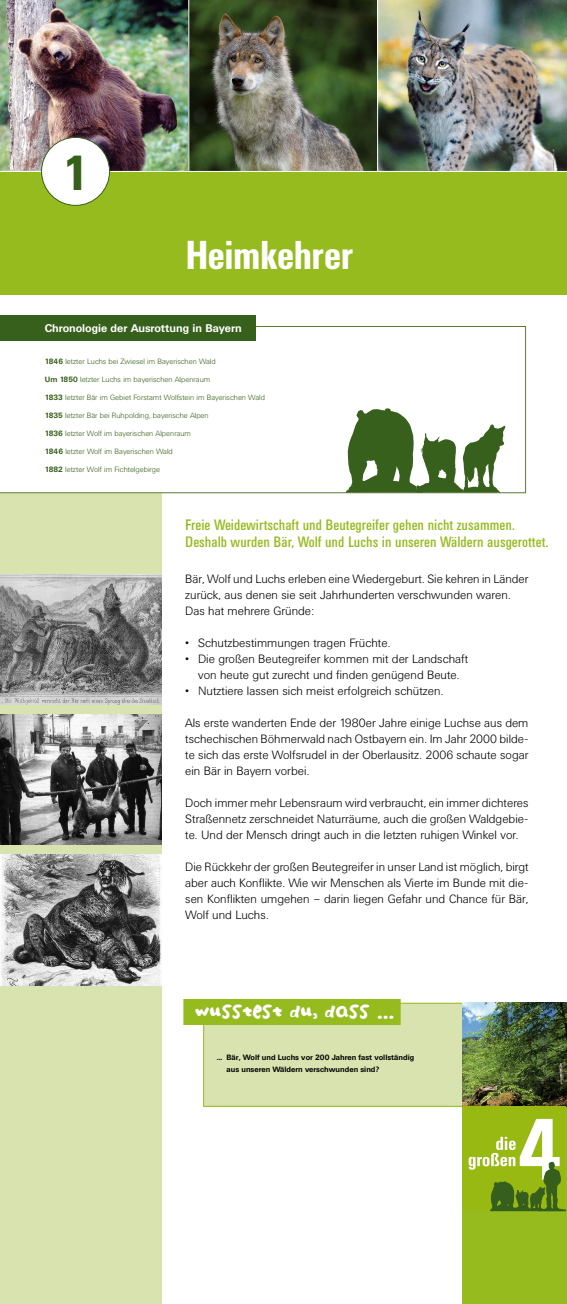
<style>
.page{position:relative;width:567px;height:1304px;background:#fff}
.page>*{position:absolute;margin:0;border:0;box-sizing:border-box;transform-origin:0 0}
.t1{font:700 48.68px "Univers BQ";color:#37601c}
.t2{font:700 40px "Univers Condensed BQ";letter-spacing:-.015em;color:#fff}
.t3{font:15px/17.6px "Univers Condensed BQ";color:#95bb1e}
.t4{font:14.54px "Childs Play Age Nine";color:#fff}
.t5{font:300 12px/16px "Univers BQ";color:#000;text-align:justify}
.t6{font:700 11px "Univers BQ";color:#fff}
.t7{font:300 7.6px "Univers BQ";color:#37601c}
.t8{font:700 7.6px/12px "Univers BQ";color:#000}
.s1{font-weight:700}
</style>
<div class="page">
<div style="left:0;top:326px;width:162px;height:978px;background:#d8e3af"></div>
<img style="left:0;top:574px;width:162px;height:130px">
<img style="left:0;top:714px;width:162px;height:131px">
<img style="left:0;top:855px;width:162px;height:130px">
<img style="left:0;top:0;width:188px;height:171px">
<img style="left:189px;top:0;width:188px;height:171px">
<img style="left:378px;top:0;width:189px;height:171px">
<div style="left:0;top:172px;width:567px;height:123px;background:#95bb1e"></div>
<div style="left:463px;top:1103px;width:104px;height:201px;background:#95bb1e"></div>
<div style="left:204px;top:1003px;width:362px;height:103px;background:#d8e3af"></div>
<div style="left:203px;top:1003px;width:364px;height:104px;border:1px solid #95bb1e"></div>
<img style="left:463px;top:1003px;width:104px;height:104px">
<div style="left:42px;top:137px;width:68px;height:68px;background:#fff;border-radius:50%"></div>
<div style="left:41px;top:137px;width:69px;height:69px;border:1px solid #37601c;border-radius:50%"></div>
<div style="left:183px;top:999px;width:218px;height:26px;background:#95bb1e"></div>
<svg style="left:0;top:326px;width:526px;height:167px"></svg>
<div style="left:0;top:315px;width:256px;height:25px;background:#37601c"></div>
<svg style="left:345px;top:407px;width:161px;height:86px"></svg>
<div style="left:463px;top:1107px;width:103px;height:104px;background:#97b911"></div>
<svg style="left:469px;top:1119px;width:97px;height:91px"></svg>
<hr style="left:490px;top:1210px;width:76px;height:1px;background:#365e1c">
<h1 class="t1" style="left:61px;top:145px;width:32px">1</h1>
<h2 class="t2" style="left:186px;top:233px;width:169px">Heimkehrer</h2>
<p class="t6" style="left:45px;top:321px;width:199px">Chronologie der Ausrottung in Bayern</p>
<p class="t7" style="left:45px;top:357px;width:173px"><span class="s1">1846</span> letzter Luchs bei Zwiesel im Bayerischen Wald</p>
<p class="t7" style="left:45px;top:375px;width:167px"><span class="s1">Um 1850</span> letzter Luchs im bayerischen Alpenraum</p>
<p class="t7" style="left:45px;top:393px;width:222px"><span class="s1">1833</span> letzter Bär im Gebiet Forstamt Wolfstein im Bayerischen Wald</p>
<p class="t7" style="left:45px;top:411px;width:165px"><span class="s1">1835</span> letzter Bär bei Ruhpolding, bayerische Alpen</p>
<p class="t7" style="left:45px;top:429px;width:148px"><span class="s1">1836</span> letzter Wolf im bayerischen Alpenraum</p>
<p class="t7" style="left:45px;top:447px;width:130px"><span class="s1">1846</span> letzter Wolf im Bayerischen Wald</p>
<p class="t7" style="left:45px;top:465px;width:117px"><span class="s1">1882</span> letzter Wolf im Fichtelgebirge</p>
<p class="t3" style="left:185px;top:516px;width:365px">Freie Weidewirtschaft und Beutegreifer gehen nicht zusammen.<br>Deshalb wurden Bär, Wolf und Luchs in unseren Wäldern ausgerottet.</p>
<p class="t5" style="left:185px;top:571px;width:345px;text-align:left">Bär, Wolf und Luchs erleben eine Wiedergeburt. Sie kehren in Länder zurück, aus denen sie seit Jahrhunderten verschwunden waren.<br>Das hat mehrere Gründe:</p>
<p class="t5" style="left:185px;top:635px;width:207px">• Schutzbestimmungen tragen Früchte.</p>
<p class="t5" style="left:185px;top:651px;width:285px;text-align:center">• Die großen Beutegreifer kommen mit der Landschaft von heute gut zurecht und finden genügend Beute.</p>
<p class="t5" style="left:185px;top:683px;width:260px">• Nutztiere lassen sich meist erfolgreich schützen.</p>
<p class="t5" style="left:185px;top:715px;width:345px">Als erste wanderten Ende der 1980er Jahre einige Luchse aus dem tschechischen Böhmerwald nach Ostbayern ein. Im Jahr 2000 bilde&shy;te sich das erste Wolfsrudel in der Oberlausitz. 2006 schaute sogar ein Bär in Bayern vorbei.</p>
<p class="t5" style="left:185px;top:795px;width:345px">Doch immer mehr Lebensraum wird verbraucht, ein immer dichteres Straßennetz zerschneidet Naturräume, auch die großen Waldgebie&shy;te. Und der Mensch dringt auch in die letzten ruhigen Winkel vor.</p>
<p class="t5" style="left:185px;top:859px;width:345px">Die Rückkehr der großen Beutegreifer in unser Land ist möglich, birgt aber auch Konflikte. Wie wir Menschen als Vierte im Bunde mit die&shy;sen Konflikten umgehen – darin liegen Gefahr und Chance für Bär, Wolf und Luchs.</p>
<p class="t4" style="left:195px;top:1004px;width:201px">WUSSTEST DU, DASS …</p>
<p class="t8" style="left:227px;top:1052px;width:189px;text-indent:-10px">... Bär, Wolf und Luchs vor 200 Jahren fast vollständig aus unseren Wäldern verschwunden sind?</p>
</div>
